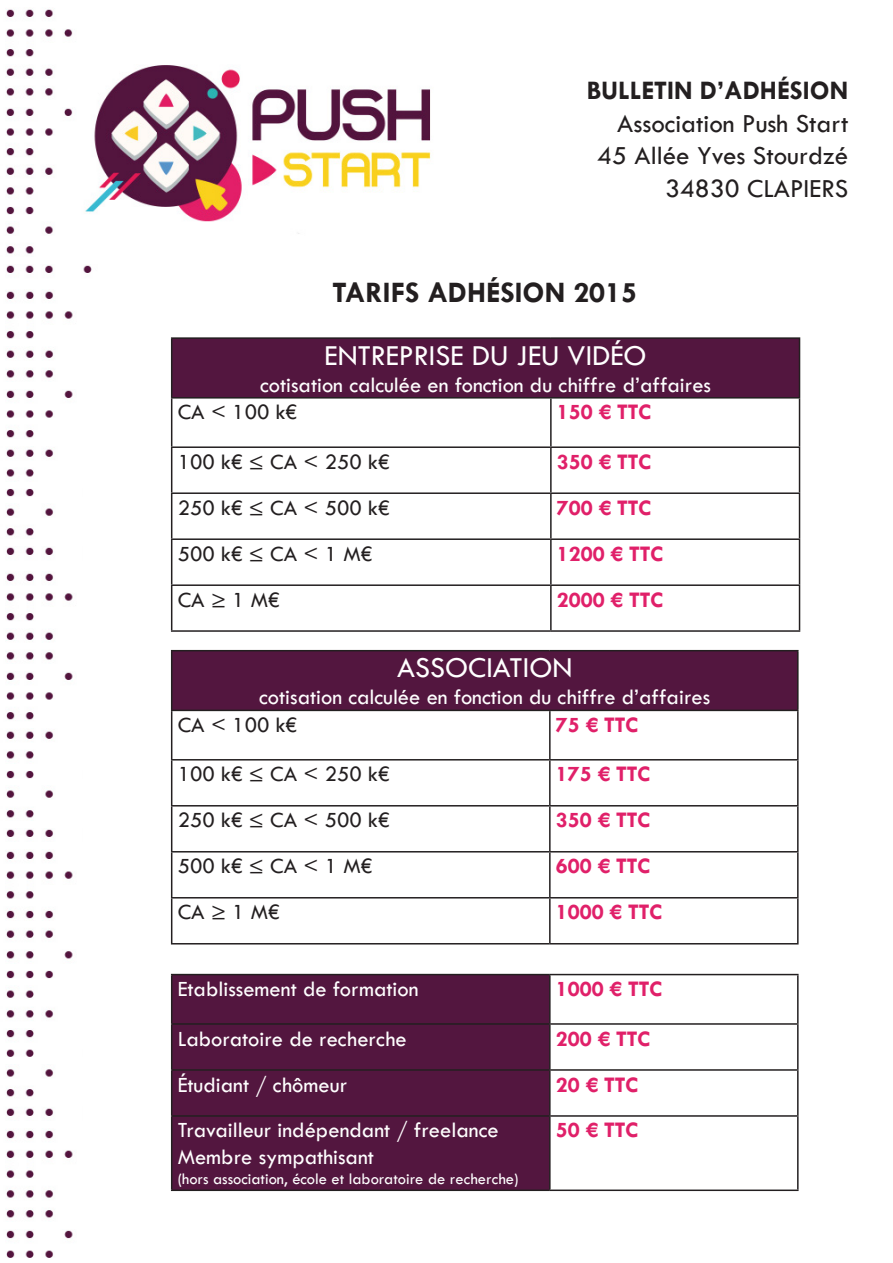
<style>
.page{position:relative;width:893px;height:1263px;background:#fff}
.page>*{position:absolute;margin:0;border:0;box-sizing:border-box;transform-origin:0 0}
.t1{font:30px "Tw Cen";color:#fff}
.t2{font:700 30px "Tw Cen";color:#231f20}
.t3{font:27px "Tw Cen";color:#231f20}
.t4{font:700 27px "Tw Cen";color:#231f20}
.t5{font:22.5px "Tw Cen";color:#fff}
.t6{font:22.5px "Tw Cen";color:#231f20}
.t7{font:700 22.5px "Tw Cen";color:#e02069}
.t8{font:16.5px "Tw Cen";color:#fff}
</style>
<div class="page">
<img style="left:6px;top:9px;width:425px;height:264px">
<div style="left:172px;top:338px;width:627px;height:60px;background:#53163f"></div>
<hr style="left:799px;top:399px;width:1px;height:47px;background:#231f20">
<hr style="left:171px;top:448px;width:1px;height:44px;background:#231f20">
<hr style="left:551px;top:446px;width:249px;height:2px;background:#231f20">
<hr style="left:550px;top:448px;width:2px;height:44px;background:#231f20">
<hr style="left:799px;top:448px;width:1px;height:44px;background:#231f20">
<hr style="left:171px;top:492px;width:380px;height:2px;background:#231f20">
<hr style="left:171px;top:494px;width:1px;height:44px;background:#231f20">
<hr style="left:551px;top:492px;width:249px;height:2px;background:#231f20">
<hr style="left:550px;top:494px;width:2px;height:44px;background:#231f20">
<hr style="left:799px;top:494px;width:1px;height:44px;background:#231f20">
<hr style="left:171px;top:538px;width:380px;height:2px;background:#231f20">
<hr style="left:171px;top:540px;width:1px;height:44px;background:#231f20">
<hr style="left:551px;top:538px;width:249px;height:2px;background:#231f20">
<hr style="left:550px;top:540px;width:2px;height:44px;background:#231f20">
<hr style="left:799px;top:540px;width:1px;height:44px;background:#231f20">
<hr style="left:171px;top:584px;width:380px;height:2px;background:#231f20">
<hr style="left:171px;top:586px;width:1px;height:44px;background:#231f20">
<hr style="left:551px;top:584px;width:249px;height:2px;background:#231f20">
<hr style="left:550px;top:586px;width:2px;height:44px;background:#231f20">
<hr style="left:799px;top:586px;width:1px;height:44px;background:#231f20">
<hr style="left:171px;top:630px;width:380px;height:2px;background:#231f20">
<hr style="left:551px;top:630px;width:249px;height:2px;background:#231f20">
<hr style="left:171px;top:399px;width:1px;height:47px;background:#231f20">
<hr style="left:550px;top:399px;width:2px;height:47px;background:#231f20">
<hr style="left:171px;top:446px;width:380px;height:2px;background:#231f20">
<hr style="left:171px;top:337px;width:380px;height:2px;background:#231f20">
<hr style="left:171px;top:339px;width:1px;height:58px;background:#231f20">
<hr style="left:551px;top:337px;width:249px;height:2px;background:#231f20">
<hr style="left:799px;top:339px;width:1px;height:58px;background:#231f20">
<hr style="left:171px;top:397px;width:380px;height:2px;background:#231f20">
<hr style="left:551px;top:397px;width:249px;height:2px;background:#231f20">
<div style="left:172px;top:651px;width:626px;height:59px;background:#53163f"></div>
<hr style="left:797px;top:711px;width:2px;height:48px;background:#231f20">
<hr style="left:171px;top:760px;width:1px;height:45px;background:#231f20">
<hr style="left:550px;top:759px;width:249px;height:1px;background:#231f20">
<hr style="left:549px;top:760px;width:2px;height:45px;background:#231f20">
<hr style="left:797px;top:760px;width:2px;height:45px;background:#231f20">
<hr style="left:171px;top:805px;width:379px;height:1px;background:#231f20">
<hr style="left:171px;top:806px;width:1px;height:45px;background:#231f20">
<hr style="left:550px;top:805px;width:249px;height:1px;background:#231f20">
<hr style="left:549px;top:806px;width:2px;height:45px;background:#231f20">
<hr style="left:797px;top:806px;width:2px;height:45px;background:#231f20">
<hr style="left:171px;top:851px;width:379px;height:1px;background:#231f20">
<hr style="left:171px;top:852px;width:1px;height:45px;background:#231f20">
<hr style="left:550px;top:851px;width:249px;height:1px;background:#231f20">
<hr style="left:549px;top:852px;width:2px;height:45px;background:#231f20">
<hr style="left:797px;top:852px;width:2px;height:45px;background:#231f20">
<hr style="left:171px;top:897px;width:379px;height:1px;background:#231f20">
<hr style="left:171px;top:898px;width:1px;height:45px;background:#231f20">
<hr style="left:550px;top:897px;width:249px;height:1px;background:#231f20">
<hr style="left:549px;top:898px;width:2px;height:45px;background:#231f20">
<hr style="left:797px;top:898px;width:2px;height:45px;background:#231f20">
<hr style="left:171px;top:943px;width:379px;height:1px;background:#231f20">
<hr style="left:550px;top:943px;width:249px;height:1px;background:#231f20">
<hr style="left:171px;top:711px;width:1px;height:48px;background:#231f20">
<hr style="left:549px;top:711px;width:2px;height:48px;background:#231f20">
<hr style="left:171px;top:759px;width:379px;height:1px;background:#231f20">
<hr style="left:171px;top:650px;width:379px;height:1px;background:#231f20">
<hr style="left:171px;top:651px;width:1px;height:59px;background:#231f20">
<hr style="left:550px;top:650px;width:249px;height:1px;background:#231f20">
<hr style="left:797px;top:651px;width:2px;height:59px;background:#231f20">
<hr style="left:171px;top:710px;width:379px;height:1px;background:#231f20">
<hr style="left:550px;top:710px;width:249px;height:1px;background:#231f20">
<div style="left:172px;top:975px;width:377px;height:214px;background:#53163f"></div>
<hr style="left:550px;top:974px;width:249px;height:1px;background:#231f20">
<hr style="left:797px;top:975px;width:2px;height:48px;background:#231f20">
<hr style="left:171px;top:1025px;width:1px;height:44px;background:#231f20">
<hr style="left:550px;top:1023px;width:249px;height:2px;background:#231f20">
<hr style="left:549px;top:1025px;width:2px;height:44px;background:#231f20">
<hr style="left:797px;top:1025px;width:2px;height:44px;background:#231f20">
<hr style="left:171px;top:1069px;width:379px;height:2px;background:#231f20">
<hr style="left:171px;top:1071px;width:1px;height:44px;background:#231f20">
<hr style="left:550px;top:1069px;width:249px;height:2px;background:#231f20">
<hr style="left:549px;top:1071px;width:2px;height:44px;background:#231f20">
<hr style="left:797px;top:1071px;width:2px;height:44px;background:#231f20">
<hr style="left:171px;top:1115px;width:379px;height:2px;background:#231f20">
<hr style="left:171px;top:1117px;width:1px;height:72px;background:#231f20">
<hr style="left:550px;top:1115px;width:249px;height:2px;background:#231f20">
<hr style="left:549px;top:1117px;width:2px;height:72px;background:#231f20">
<hr style="left:797px;top:1117px;width:2px;height:72px;background:#231f20">
<hr style="left:171px;top:1189px;width:379px;height:2px;background:#231f20">
<hr style="left:550px;top:1189px;width:249px;height:2px;background:#231f20">
<hr style="left:171px;top:974px;width:379px;height:1px;background:#231f20">
<hr style="left:171px;top:975px;width:1px;height:48px;background:#231f20">
<hr style="left:549px;top:975px;width:2px;height:48px;background:#231f20">
<hr style="left:171px;top:1023px;width:379px;height:2px;background:#231f20">
<img style="left:6px;top:291px;width:67px;height:546px">
<img style="left:6px;top:851px;width:67px;height:407px">
<p class="t4" style="left:587px;top:75px;width:263px">BULLETIN D’ADHÉSION</p>
<p class="t3" style="left:617px;top:107px;width:233px">Association Push Start</p>
<p class="t3" style="left:597px;top:139px;width:253px">45 Allée Yves Stourdzé</p>
<p class="t3" style="left:665px;top:172px;width:185px">34830 CLAPIERS</p>
<p class="t2" style="left:332px;top:275px;width:306px">TARIFS ADHÉSION 2015</p>
<p class="t1" style="left:325px;top:337px;width:324px">ENTREPRISE DU JEU VIDÉO</p>
<p class="t5" style="left:260px;top:371px;width:452px">cotisation calculée en fonction du chiffre d’affaires</p>
<p class="t6" style="left:178px;top:399px;width:121px">CA &lt; 100 k€</p>
<p class="t7" style="left:557px;top:399px;width:96px">150 € TTC</p>
<p class="t6" style="left:178px;top:448px;width:213px">100 k€ ≤ CA &lt; 250 k€</p>
<p class="t7" style="left:557px;top:448px;width:96px">350 € TTC</p>
<p class="t6" style="left:178px;top:494px;width:213px">250 k€ ≤ CA &lt; 500 k€</p>
<p class="t7" style="left:557px;top:494px;width:96px">700 € TTC</p>
<p class="t6" style="left:178px;top:540px;width:196px">500 k€ ≤ CA &lt; 1 M€</p>
<p class="t7" style="left:557px;top:540px;width:108px">1200 € TTC</p>
<p class="t6" style="left:178px;top:586px;width:104px">CA ≥ 1 M€</p>
<p class="t7" style="left:557px;top:586px;width:108px">2000 € TTC</p>
<p class="t1" style="left:397px;top:650px;width:177px">ASSOCIATION</p>
<p class="t5" style="left:259px;top:684px;width:452px">cotisation calculée en fonction du chiffre d’affaires</p>
<p class="t6" style="left:178px;top:711px;width:121px">CA &lt; 100 k€</p>
<p class="t7" style="left:556px;top:711px;width:84px">75 € TTC</p>
<p class="t6" style="left:178px;top:761px;width:213px">100 k€ ≤ CA &lt; 250 k€</p>
<p class="t7" style="left:556px;top:761px;width:96px">175 € TTC</p>
<p class="t6" style="left:178px;top:807px;width:213px">250 k€ ≤ CA &lt; 500 k€</p>
<p class="t7" style="left:556px;top:807px;width:96px">350 € TTC</p>
<p class="t6" style="left:178px;top:853px;width:196px">500 k€ ≤ CA &lt; 1 M€</p>
<p class="t7" style="left:556px;top:853px;width:96px">600 € TTC</p>
<p class="t6" style="left:178px;top:899px;width:104px">CA ≥ 1 M€</p>
<p class="t7" style="left:556px;top:899px;width:108px">1000 € TTC</p>
<p class="t5" style="left:178px;top:975px;width:242px">Etablissement de formation</p>
<p class="t7" style="left:556px;top:975px;width:108px">1000 € TTC</p>
<p class="t5" style="left:178px;top:1025px;width:231px">Laboratoire de recherche</p>
<p class="t7" style="left:556px;top:1025px;width:96px">200 € TTC</p>
<p class="t5" style="left:178px;top:1071px;width:171px">Étudiant / chômeur</p>
<p class="t7" style="left:556px;top:1071px;width:84px">20 € TTC</p>
<p class="t5" style="left:178px;top:1117px;width:322px">Travailleur indépendant / freelance</p>
<p class="t5" style="left:178px;top:1144px;width:198px">Membre sympathisant</p>
<p class="t8" style="left:178px;top:1169px;width:342px">(hors association, école et laboratoire de recherche)</p>
<p class="t7" style="left:556px;top:1117px;width:84px">50 € TTC</p>
</div>
